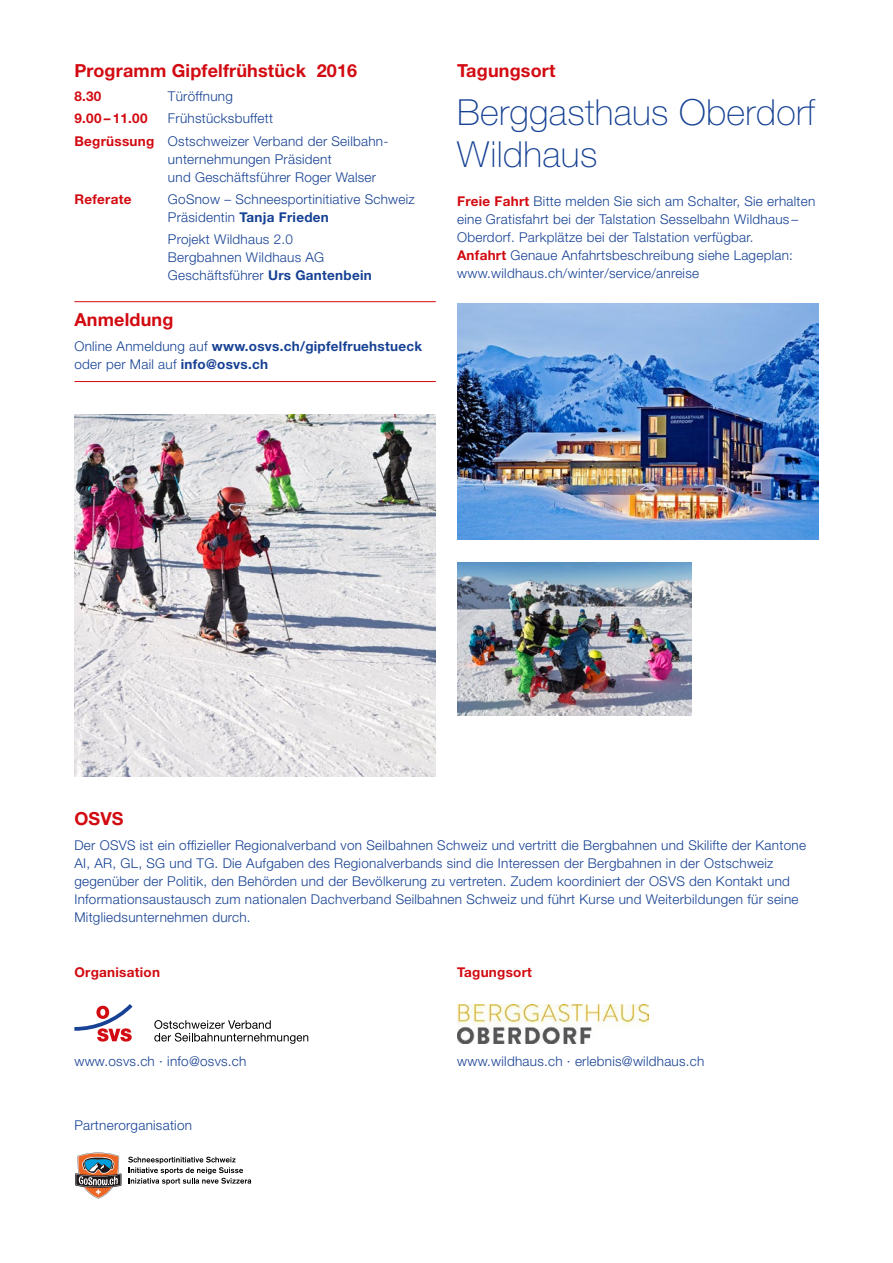
<style>
.page{position:relative;width:893px;height:1263px;background:#fff}
.page>*{position:absolute;margin:0;border:0;box-sizing:border-box;transform-origin:0 0}
.t1{font:100 36px/42px "Helvetica Neue LT";letter-spacing:.01em;color:#164194}
.t2{font:700 18px "Helvetica Neue LT";letter-spacing:.01em;color:#d20a11}
.t3{font:300 13.5px/18px "Helvetica Neue LT";letter-spacing:.02em;color:#164194}
.t4{font:700 13.5px/18px "Helvetica Neue LT";letter-spacing:.02em;color:#164194}
.t5{font:700 13.5px "Helvetica Neue LT";letter-spacing:.02em;color:#d20a11}
.s1{font-weight:700;color:#d20a11}
.s2{font-weight:700}
.s3{font-weight:300}
</style>
<div class="page">
<hr style="left:74px;top:301px;width:362px;height:1px;background:#d20a11">
<hr style="left:74px;top:381px;width:362px;height:1px;background:#d20a11">
<svg style="left:154px;top:1020px;width:154px;height:24px"></svg>
<svg style="left:74px;top:1004px;width:59px;height:37px"></svg>
<img style="left:457px;top:1004px;width:192px;height:40px">
<svg style="left:75px;top:1152px;width:47px;height:47px"></svg>
<svg style="left:128px;top:1157px;width:123px;height:28px"></svg>
<img style="left:457px;top:303px;width:362px;height:236px">
<img style="left:457px;top:563px;width:234px;height:152px">
<img style="left:74px;top:415px;width:362px;height:361px">
<h2 class="t2" style="left:74px;top:59px;width:284px">Programm Gipfelfrühstück 2016</h2>
<p class="t5" style="left:74px;top:88px;width:29px">8.30</p>
<p class="t3" style="left:168px;top:87px;width:66px">Türöffnung</p>
<p class="t5" style="left:74px;top:110px;width:75px">9.00 – 11.00</p>
<p class="t3" style="left:74px;top:107px;width:316px;line-height:22.2px;text-indent:94px">Frühstücksbuffett<br><span class="s1">Begrüssung</span> Ostschweizer Verband der Seilbahn-</p>
<p class="t3" style="left:168px;top:149px;width:210px">unternehmungen Präsident<br>und Geschäftsführer Roger Walser</p>
<p class="t5" style="left:74px;top:191px;width:59px">Referate</p>
<p class="t3" style="left:168px;top:190px;width:248px">GoSnow – Schneesportinitiative Schweiz<br>Präsidentin <span class="s2">Tanja Frieden</span></p>
<p class="t3" style="left:168px;top:230px;width:205px">Projekt Wildhaus 2.0<br>Bergbahnen Wildhaus AG<br>Geschäftsführer <span class="s2">Urs Gantenbein</span></p>
<h2 class="t2" style="left:74px;top:309px;width:101px">Anmeldung</h2>
<p class="t4" style="left:74px;top:337px;width:349px"><span class="s3">Online Anmeldung auf</span> www.osvs.ch/gipfelfruehstueck <span class="s3">oder per Mail auf</span> info@osvs.ch</p>
<h2 class="t2" style="left:457px;top:59px;width:100px">Tagungsort</h2>
<h1 class="t1" style="left:457px;top:91px;width:359px">Berggasthaus Oberdorf<br>Wildhaus</h1>
<p class="t3" style="left:457px;top:192px;width:360px"><span class="s1">Freie Fahrt</span> Bitte melden Sie sich am Schalter, Sie erhalten eine Gratisfahrt bei der Talstation Sesselbahn Wildhaus – Oberdorf. Parkplätze bei der Talstation verfügbar.<br><span class="s1">Anfahrt</span> Genaue Anfahrtsbeschreibung siehe Lageplan: www.wildhaus.ch/winter/service/anreise</p>
<h2 class="t2" style="left:74px;top:808px;width:51px">OSVS</h2>
<p class="t3" style="left:74px;top:835px;width:733px">Der OSVS ist ein offizieller Regionalverband von Seilbahnen Schweiz und vertritt die Bergbahnen und Skilifte der Kantone AI, AR, GL, SG und TG. Die Aufgaben des Regionalverbands sind die Interessen der Bergbahnen in der Ostschweiz gegenüber der Politik, den Behörden und der Bevölkerung zu vertreten. Zudem koordiniert der OSVS den Kontakt und Informationsaustausch zum nationalen Dachverband Seilbahnen Schweiz und führt Kurse und Weiterbildungen für seine Mitgliedsunternehmen durch.</p>
<p class="t5" style="left:74px;top:964px;width:87px">Organisation</p>
<p class="t3" style="left:74px;top:1052px;width:174px">www.osvs.ch · info@osvs.ch</p>
<p class="t3" style="left:74px;top:1116px;width:119px">Partnerorganisation</p>
<p class="t5" style="left:457px;top:964px;width:76px">Tagungsort</p>
<p class="t3" style="left:457px;top:1052px;width:249px">www.wildhaus.ch · erlebnis@wildhaus.ch</p>
</div>
